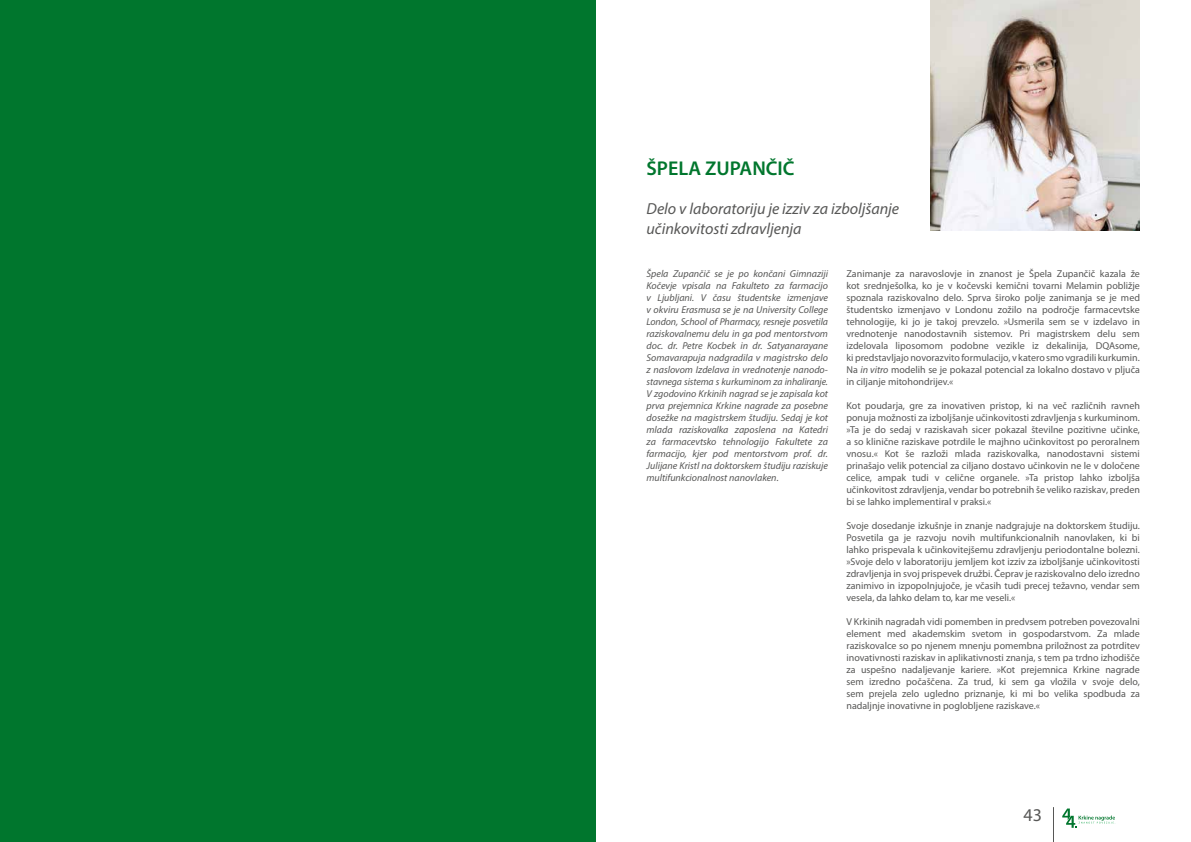
<style>
.page{position:relative;width:1191px;height:842px;background:#fff}
.page>*{position:absolute;margin:0;border:0;box-sizing:border-box;transform-origin:0 0}
.t1{font:600 20px "Myriad Pro";color:#00762d}
.t2{font:18px "Myriad Pro";color:#575756}
.t3{font:italic 16px/19.2px "Myriad Pro";color:#575756}
.t4{font:10px/12px "Myriad Pro";color:#575756;text-align:justify}
.t5{font:italic 10px/12px "Myriad Pro";color:#575756;text-align:justify}
.s1{font-style:italic}
</style>
<div class="page">
<div style="left:0;top:0;width:595px;height:842px;background:#00762d"></div>
<hr style="left:1053px;top:807px;width:1px;height:35px;background:#575756">
<svg style="left:1062px;top:808px;width:53px;height:20px"></svg>
<img style="left:930px;top:0;width:210px;height:231px">
<h1 class="t1" style="left:646px;top:156px;width:150px">ŠPELA ZUPANČIČ</h1>
<h3 class="t3" style="left:646px;top:199px;width:254px">Delo v laboratoriju je izziv za izboljšanje učinkovitosti zdravljenja</h3>
<p class="t5" style="left:646px;top:267px;width:183px">Špela Zupančič se je po končani Gimnaziji Kočevje vpisala na Fakulteto za farmacijo v Ljubljani. V času študentske izmenjave v okviru Erasmusa se je na University College London, School of Pharmacy, resneje posvetila raziskovalnemu delu in ga pod mentorstvom doc. dr. Petre Kocbek in dr. Satyanarayane Somavarapuja nadgradila v magistrsko delo z naslovom Izdelava in vrednotenje nanodo&shy;stavnega sistema s kurkuminom za inhaliranje.<br>V zgodovino Krkinih nagrad se je zapisala kot prva prejemnica Krkine nagrade za posebne dosežke na magistrskem študiju. Sedaj je kot mlada raziskovalka zaposlena na Katedri za farmacevtsko tehnologijo Fakultete za farmacijo, kjer pod mentorstvom prof. dr.<br>Julijane Kristl na doktorskem študiju raziskuje multifunkcionalnost nanovlaken.</p>
<p class="t4" style="left:846px;top:267px;width:295px">Zanimanje za naravoslovje in znanost je Špela Zupančič kazala že kot srednješolka, ko je v kočevski kemični tovarni Melamin pobližje spoznala raziskovalno delo. Sprva široko polje zanimanja se je med študentsko izmenjavo v Londonu zožilo na področje farmacevtske tehnologije, ki jo je takoj prevzelo. »Usmerila sem se v izdelavo in vrednotenje nanodostavnih sistemov. Pri magistrskem delu sem izdelovala liposomom podobne vezikle iz dekalinija, DQAsome, ki predstavljajo novorazvito formulacijo, v katero smo vgradili kurkumin.<br>Na <span class="s1">in vitro</span> modelih se je pokazal potencial za lokalno dostavo v pljuča in ciljanje mitohondrijev.«</p>
<p class="t4" style="left:846px;top:399px;width:295px">Kot poudarja, gre za inovativen pristop, ki na več različnih ravneh ponuja možnosti za izboljšanje učinkovitosti zdravljenja s kurkuminom. »Ta je do sedaj v raziskavah sicer pokazal številne pozitivne učinke, a so klinične raziskave potrdile le majhno učinkovitost po peroralnem vnosu.« Kot še razloži mlada raziskovalka, nanodostavni sistemi prinašajo velik potencial za ciljano dostavo učinkovin ne le v določene celice, ampak tudi v celične organele. »Ta pristop lahko izboljša učinkovitost zdravljenja, vendar bo potrebnih še veliko raziskav, preden bi se lahko implementiral v praksi.«</p>
<p class="t4" style="left:846px;top:519px;width:295px">Svoje dosedanje izkušnje in znanje nadgrajuje na doktorskem študiju.<br>Posvetila ga je razvoju novih multifunkcionalnih nanovlaken, ki bi lahko prispevala k učinkovitejšemu zdravljenju periodontalne bolezni. »Svoje delo v laboratoriju jemljem kot izziv za izboljšanje učinkovitosti zdravljenja in svoj prispevek družbi. Čeprav je raziskovalno delo izredno zanimivo in izpopolnjujoče, je včasih tudi precej težavno, vendar sem vesela, da lahko delam to, kar me veseli.«</p>
<p class="t4" style="left:846px;top:615px;width:295px">V Krkinih nagradah vidi pomemben in predvsem potreben povezovalni element med akademskim svetom in gospodarstvom. Za mlade raziskovalce so po njenem mnenju pomembna priložnost za potrditev inovativnosti raziskav in aplikativnosti znanja, s tem pa trdno izhodišče za uspešno nadaljevanje kariere. »Kot prejemnica Krkine nagrade sem izredno počaščena. Za trud, ki sem ga vložila v svoje delo, sem prejela zelo ugledno priznanje, ki mi bo velika spodbuda za nadaljnje inovativne in poglobljene raziskave.«</p>
<h2 class="t2" style="left:1023px;top:803px;width:20px">43</h2>
</div>
